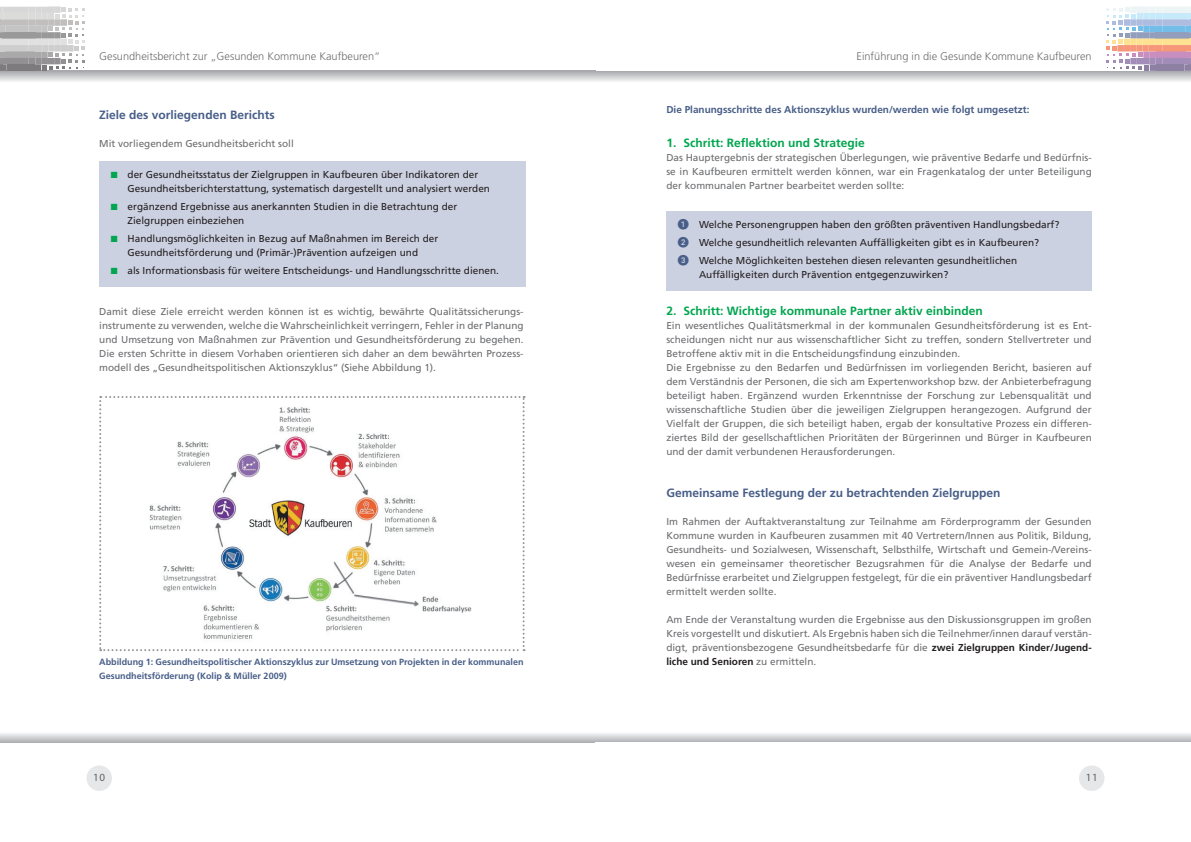
<style>
.page{position:relative;width:1191px;height:842px;background:#fff}
.page>*{position:absolute;margin:0;border:0;box-sizing:border-box;transform-origin:0 0}
.t1{font:700 12px "Frutiger";color:#00a54f}
.t2{font:700 12px "Frutiger";color:#485e88}
.t3{font:300 11px "Frutiger";color:#6c6d70}
.t4{font:11px "Myriad Pro";color:#636366}
.t5{font:10px/14px "Frutiger";color:#6c6d70;text-align:justify}
.t6{font:10px/14px "Frutiger";color:#231f20}
.t7{font:700 10px "Frutiger";color:#485e88}
.t8{font:700 9px/14px "Frutiger";color:#485e88}
.s1{font-weight:700;color:#231f20}
</style>
<div class="page">
<div style="left:99px;top:162px;width:426px;height:125px;background:#ccd1e1"></div>
<svg style="left:99px;top:396px;width:425px;height:255px"></svg>
<svg style="left:595px;top:71px;width:596px;height:11px;background:#cdced1"></svg>
<svg style="left:0;top:71px;width:595px;height:11px;background:#cdced1"></svg>
<svg style="left:0;top:733px;width:595px;height:10px;background:#cecfd2"></svg>
<svg style="left:595px;top:733px;width:596px;height:9px;background:#d2d3d5"></svg>
<svg style="left:0;top:6px;width:85px;height:65px"></svg>
<svg style="left:1106px;top:7px;width:85px;height:64px"></svg>
<div style="left:666px;top:211px;width:425px;height:79px;background:#ccd1e1"></div>
<div style="left:86px;top:765px;width:26px;height:26px;background:#e6e7e9;border-radius:50%"></div>
<div style="left:1079px;top:765px;width:25px;height:26px;background:#e6e7e9;border-radius:50%"></div>
<p class="t3" style="left:99px;top:50px;width:282px">Gesundheitsbericht zur „Gesunden Kommune Kaufbeuren“</p>
<p class="t2" style="left:99px;top:108px;width:177px">Ziele des vorliegenden Berichts</p>
<p class="t5" style="left:99px;top:136px;width:196px">Mit vorliegendem Gesundheitsbericht soll</p>
<p class="t6" style="left:128px;top:168px;width:364px">der Gesundheitsstatus der Zielgruppen in Kaufbeuren über Indikatoren der<br>Gesundheitsberichterstattung, systematisch dargestellt und analysiert werden</p>
<p class="t6" style="left:128px;top:200px;width:331px">ergänzend Ergebnisse aus anerkannten Studien in die Betrachtung der<br>Zielgruppen einbeziehen</p>
<p class="t6" style="left:128px;top:232px;width:312px">Handlungsmöglichkeiten in Bezug auf Maßnahmen im Bereich der<br>Gesundheitsförderung und (Primär-)Prävention aufzeigen und</p>
<p class="t6" style="left:128px;top:264px;width:373px">als Informationsbasis für weitere Entscheidungs- und Handlungsschritte dienen.</p>
<p class="t5" style="left:99px;top:304px;width:426px">Damit diese Ziele erreicht werden können ist es wichtig, bewährte Qualitätssicherungs&shy;instrumente zu verwenden, welche die Wahrscheinlichkeit verringern, Fehler in der Planung und Umsetzung von Maßnahmen zur Prävention und Gesundheitsförderung zu begehen.<br>Die ersten Schritte in diesem Vorhaben orientieren sich daher an dem bewährten Prozess&shy;modell des „Gesundheitspolitischen Aktionszyklus“ (Siehe Abbildung 1).</p>
<p class="t8" style="left:99px;top:655px;width:426px">Abbildung 1: Gesundheitspolitischer Aktionszyklus zur Umsetzung von Projekten in der kommunalen<br>Gesundheitsförderung (Kolip &amp; Müller 2009)</p>
<p class="t3" style="left:856px;top:50px;width:237px">Einführung in die Gesunde Kommune Kaufbeuren</p>
<p class="t7" style="left:666px;top:103px;width:365px">Die Planungsschritte des Aktionszyklus wurden/werden wie folgt umgesetzt:</p>
<p class="t1" style="left:666px;top:136px;width:200px">1. Schritt: Reflektion und Strategie</p>
<p class="t5" style="left:666px;top:150px;width:427px">Das Hauptergebnis der strategischen Überlegungen, wie präventive Bedarfe und Bedürfnis&shy;se in Kaufbeuren ermittelt werden können, war ein Fragenkatalog der unter Beteiligung der kommunalen Partner bearbeitet werden sollte:</p>
<p class="t6" style="left:699px;top:215px;width:362px;line-height:18px">Welche Personengruppen haben den größten präventiven Handlungsbedarf?<br>Welche gesundheitlich relevanten Auffälligkeiten gibt es in Kaufbeuren?<br>Welche Möglichkeiten bestehen diesen relevanten gesundheitlichen</p>
<p class="t6" style="left:699px;top:267px;width:251px">Auffälligkeiten durch Prävention entgegenzuwirken?</p>
<p class="t1" style="left:666px;top:304px;width:318px">2. Schritt: Wichtige kommunale Partner aktiv einbinden</p>
<p class="t5" style="left:666px;top:318px;width:427px;text-align:left">Ein wesentliches Qualitätsmerkmal in der kommunalen Gesundheitsförderung ist es Ent&shy;scheidungen nicht nur aus wissenschaftlicher Sicht zu treffen, sondern Stellvertreter und Betroffene aktiv mit in die Entscheidungsfindung einzubinden.<br>Die Ergebnisse zu den Bedarfen und Bedürfnissen im vorliegenden Bericht, basieren auf dem Verständnis der Personen, die sich am Expertenworkshop bzw. der Anbieterbefragung beteiligt haben. Ergänzend wurden Erkenntnisse der Forschung zur Lebensqualität und wissenschaftliche Studien über die jeweiligen Zielgruppen herangezogen. Aufgrund der Vielfalt der Gruppen, die sich beteiligt haben, ergab der konsultative Prozess ein differen&shy;ziertes Bild der gesellschaftlichen Prioritäten der Bürgerinnen und Bürger in Kaufbeuren und der damit verbundenen Herausforderungen.</p>
<p class="t2" style="left:666px;top:486px;width:336px">Gemeinsame Festlegung der zu betrachtenden Zielgruppen</p>
<p class="t5" style="left:666px;top:514px;width:427px">Im Rahmen der Auftaktveranstaltung zur Teilnahme am Förderprogramm der Gesunden Kommune wurden in Kaufbeuren zusammen mit 40 Vertretern/Innen aus Politik, Bildung, Gesundheits- und Sozialwesen, Wissenschaft, Selbsthilfe, Wirtschaft und Gemein-/Vereins&shy;wesen ein gemeinsamer theoretischer Bezugsrahmen für die Analyse der Bedarfe und Bedürf nisse erarbeitet und Zielgruppen festgelegt, für die ein präventiver Handlungsbedarf ermittelt werden sollte.</p>
<p class="t5" style="left:666px;top:612px;width:427px">Am Ende der Veranstaltung wurden die Ergebnisse aus den Diskussionsgruppen im großen Kreis vorgestellt und diskutiert. Als Ergebnis haben sich die Teilnehmer/innen darauf verstän&shy;digt, präventionsbezogene Gesundheitsbedarfe für die <span class="s1">zwei Zielgruppen Kinder/ Jugend&shy;liche und Senioren</span> zu ermitteln.</p>
<p class="t4" style="left:93px;top:771px;width:13px">10</p>
<p class="t4" style="left:1085px;top:771px;width:13px">11</p>
</div>
